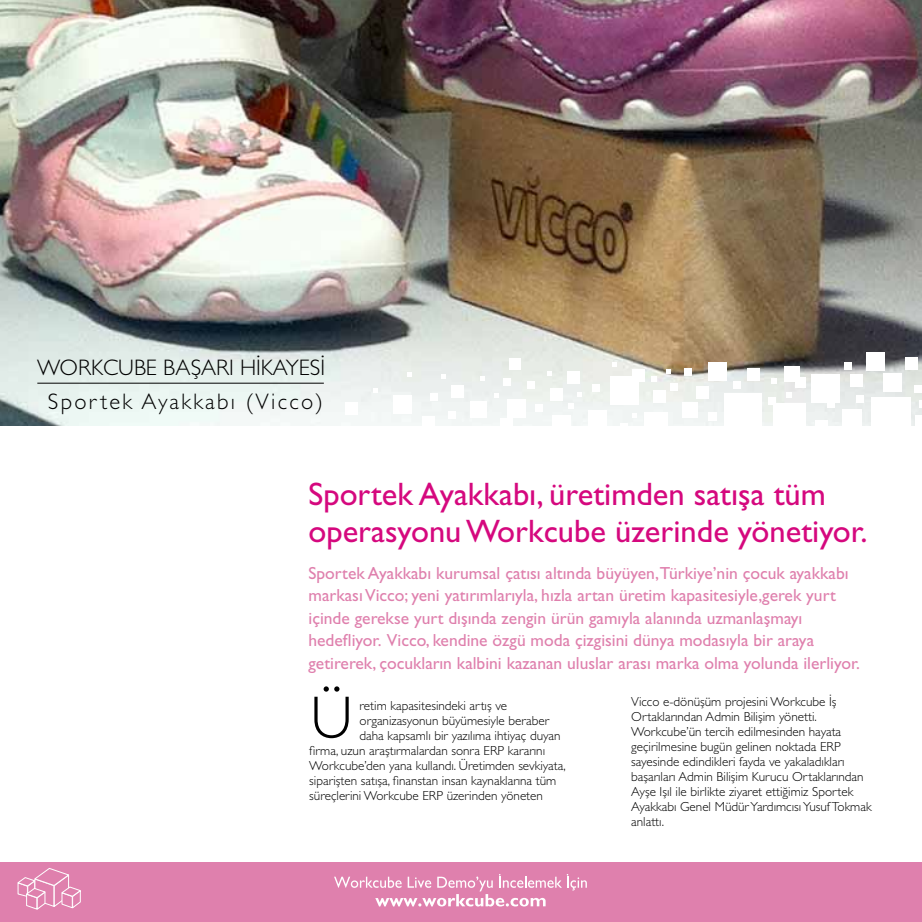
<style>
.page{position:relative;width:922px;height:922px;background:#fff}
.page>*{position:absolute;margin:0;border:0;box-sizing:border-box;transform-origin:0 0}
.t1{font:300 60px "Gill Sans Std";color:#000}
.t2{font:32.5px/37.5px "Gill Sans Std";color:#d5087e}
.t3{font:300 22.5px "Gill Sans Std";letter-spacing:.1em;color:#000}
.t4{font:300 22.5px "Gill Sans Std";letter-spacing:.01em;color:#000}
.t5{font:17.5px/22.5px "Gill Sans Std";color:#df80ad}
.t6{font:300 13.12px/15px "Gill Sans Std";color:#000}
</style>
<div class="page">
<img style="left:0;top:0;width:921px;height:426px">
<div style="left:732px;top:381px;width:8px;height:8px;background:#fff"></div>
<div style="left:502px;top:378px;width:8px;height:8px;background:#fff"></div>
<div style="left:768px;top:396px;width:8px;height:8px;background:#fff"></div>
<div style="left:913px;top:384px;width:8px;height:8px;background:#fff"></div>
<div style="left:871px;top:397px;width:39px;height:39px;background:#fff"></div>
<div style="left:609px;top:376px;width:29px;height:29px;background:#fff"></div>
<div style="left:723px;top:393px;width:38px;height:38px;background:#fff"></div>
<div style="left:811px;top:373px;width:29px;height:29px;background:#fff"></div>
<div style="left:588px;top:410px;width:18px;height:18px;background:#fff"></div>
<div style="left:392px;top:394px;width:19px;height:19px;background:#fff"></div>
<div style="left:708px;top:362px;width:18px;height:19px;background:#fff"></div>
<div style="left:865px;top:352px;width:19px;height:19px;background:#fff"></div>
<div style="left:795px;top:376px;width:11px;height:11px;background:#fff"></div>
<div style="left:696px;top:385px;width:13px;height:13px;background:#fff"></div>
<div style="left:644px;top:412px;width:23px;height:24px;background:#fff"></div>
<div style="left:784px;top:366px;width:15px;height:15px;background:#fff"></div>
<div style="left:883px;top:373px;width:18px;height:18px;background:#fff"></div>
<div style="left:507px;top:399px;width:18px;height:19px;background:#fff"></div>
<div style="left:772px;top:403px;width:33px;height:33px;background:#fff"></div>
<div style="left:552px;top:415px;width:18px;height:19px;background:#fff"></div>
<div style="left:905px;top:358px;width:12px;height:12px;background:#fff"></div>
<div style="left:345px;top:402px;width:13px;height:13px;background:#fff"></div>
<div style="left:843px;top:362px;width:8px;height:8px;background:#fff"></div>
<div style="left:451px;top:385px;width:13px;height:12px;background:#fff"></div>
<div style="left:423px;top:416px;width:12px;height:12px;background:#fff"></div>
<div style="left:567px;top:371px;width:12px;height:12px;background:#fff"></div>
<div style="left:815px;top:420px;width:12px;height:12px;background:#fff"></div>
<div style="left:841px;top:409px;width:19px;height:20px;background:#fff"></div>
<div style="left:653px;top:390px;width:12px;height:12px;background:#fff"></div>
<div style="left:708px;top:412px;width:9px;height:9px;background:#fff"></div>
<div style="left:747px;top:368px;width:12px;height:12px;background:#fff"></div>
<div style="left:550px;top:388px;width:12px;height:13px;background:#fff"></div>
<div style="left:470px;top:401px;width:16px;height:16px;background:#fff"></div>
<div style="left:632px;top:370px;width:12px;height:12px;background:#fff"></div>
<div style="left:500px;top:418px;width:12px;height:12px;background:#fff"></div>
<div style="left:534px;top:404px;width:8px;height:8px;background:#fff"></div>
<svg style="left:651px;top:376px;width:5px;height:5px"></svg>
<svg style="left:568px;top:403px;width:6px;height:5px"></svg>
<svg style="left:666px;top:369px;width:4px;height:4px"></svg>
<svg style="left:612px;top:362px;width:5px;height:4px"></svg>
<svg style="left:632px;top:413px;width:4px;height:4px"></svg>
<svg style="left:547px;top:371px;width:4px;height:4px"></svg>
<svg style="left:480px;top:376px;width:5px;height:5px"></svg>
<svg style="left:292px;top:404px;width:5px;height:4px"></svg>
<svg style="left:441px;top:374px;width:4px;height:4px"></svg>
<svg style="left:577px;top:392px;width:4px;height:4px"></svg>
<svg style="left:494px;top:393px;width:4px;height:5px"></svg>
<svg style="left:373px;top:388px;width:5px;height:4px"></svg>
<svg style="left:407px;top:372px;width:4px;height:5px"></svg>
<div style="left:508px;top:358px;width:12px;height:11px;background:#fff"></div>
<svg style="left:785px;top:392px;width:6px;height:5px"></svg>
<div style="left:464px;top:425px;width:8px;height:8px;background:#fff"></div>
<div style="left:669px;top:383px;width:8px;height:8px;background:#fff"></div>
<div style="left:430px;top:393px;width:8px;height:8px;background:#fff"></div>
<div style="left:526px;top:381px;width:8px;height:8px;background:#fff"></div>
<div style="left:591px;top:384px;width:8px;height:8px;background:#fff"></div>
<svg style="left:919px;top:400px;width:2px;height:8px"></svg>
<div style="left:682px;top:402px;width:15px;height:15px;background:#fff"></div>
<div style="left:856px;top:395px;width:8px;height:8px;background:#fff"></div>
<div style="left:826px;top:400px;width:8px;height:8px;background:#fff"></div>
<div style="left:619px;top:422px;width:8px;height:8px;background:#fff"></div>
<div style="left:447px;top:410px;width:8px;height:8px;background:#fff"></div>
<div style="left:684px;top:367px;width:8px;height:8px;background:#fff"></div>
<svg style="left:771px;top:378px;width:5px;height:6px"></svg>
<div style="left:915px;top:416px;width:6px;height:12px;background:#fff"></div>
<div style="left:850px;top:374px;width:12px;height:12px;background:#fff"></div>
<div style="left:0;top:862px;width:921px;height:59px;background:#df80ad"></div>
<svg style="left:17px;top:868px;width:64px;height:42px"></svg>
<svg style="left:334px;top:874px;width:252px;height:32px"></svg>
<hr style="left:37px;top:383px;width:287px;height:1px;background:#000">
<h3 class="t4" style="left:37px;top:354px;width:289px">WORKCUBE BAŞARI HİKAYESİ</h3>
<h3 class="t3" style="left:48px;top:389px;width:276px">Sportek Ayakkabı (Vicco)</h3>
<h2 class="t2" style="left:308px;top:475px;width:560px">Sportek Ayakkabı, üretimden satışa tüm operasyonu Workcube üzerinde yönetiyor.</h2>
<p class="t5" style="left:308px;top:561px;width:553px">Sportek Ayakkabı kurumsal çatısı altında büyüyen,Türkiye’nin çocuk ayakkabı markası Vicco; yeni yatırımlarıyla, hızla artan üretim kapasitesiyle,gerek yurt içinde gerekse yurt dışında zengin ürün gamıyla alanında uzmanlaşmayı hedefliyor. Vicco, kendine özgü moda çizgisini dünya modasıyla bir araya getirerek, çocukların kalbini kazanan uluslar arası marka olma yolunda ilerliyor.</p>
<h1 class="t1" style="left:310px;top:683px;width:43px">Ü</h1>
<p class="t6" style="left:359px;top:698px;width:149px">retim kapasitesindeki artış ve</p>
<p class="t6" style="left:359px;top:713px;width:191px">organizasyonun büyümesiyle beraber</p>
<p class="t6" style="left:359px;top:728px;width:202px">daha kapsamlı bir yazılıma ihtiyaç duyan</p>
<p class="t6" style="left:309px;top:743px;width:237px">firma, uzun araştırmalardan sonra ERP kararını</p>
<p class="t6" style="left:309px;top:758px;width:258px">Workcube’den yana kullandı. Üretimden sevkiyata,</p>
<p class="t6" style="left:309px;top:773px;width:248px">siparişten satışa, finanstan insan kaynaklarına tüm</p>
<p class="t6" style="left:309px;top:788px;width:235px">süreçlerini Workcube ERP üzerinden yöneten</p>
<p class="t6" style="left:631px;top:693px;width:242px">Vicco e-dönüşüm projesini Workcube İş Ortaklarından Admin Bilişim yönetti.<br>Workcube’ün tercih edilmesinden hayata geçirilmesine bugün gelinen noktada ERP sayesinde edindikleri fayda ve yakaladıkları başarıları Admin Bilişim Kurucu Ortaklarından Ayşe Işıl ile birlikte ziyaret ettiğimiz Sportek Ayakkabı Genel Müdür Yardımcısı Yusuf Tokmak anlattı.</p>
</div>
